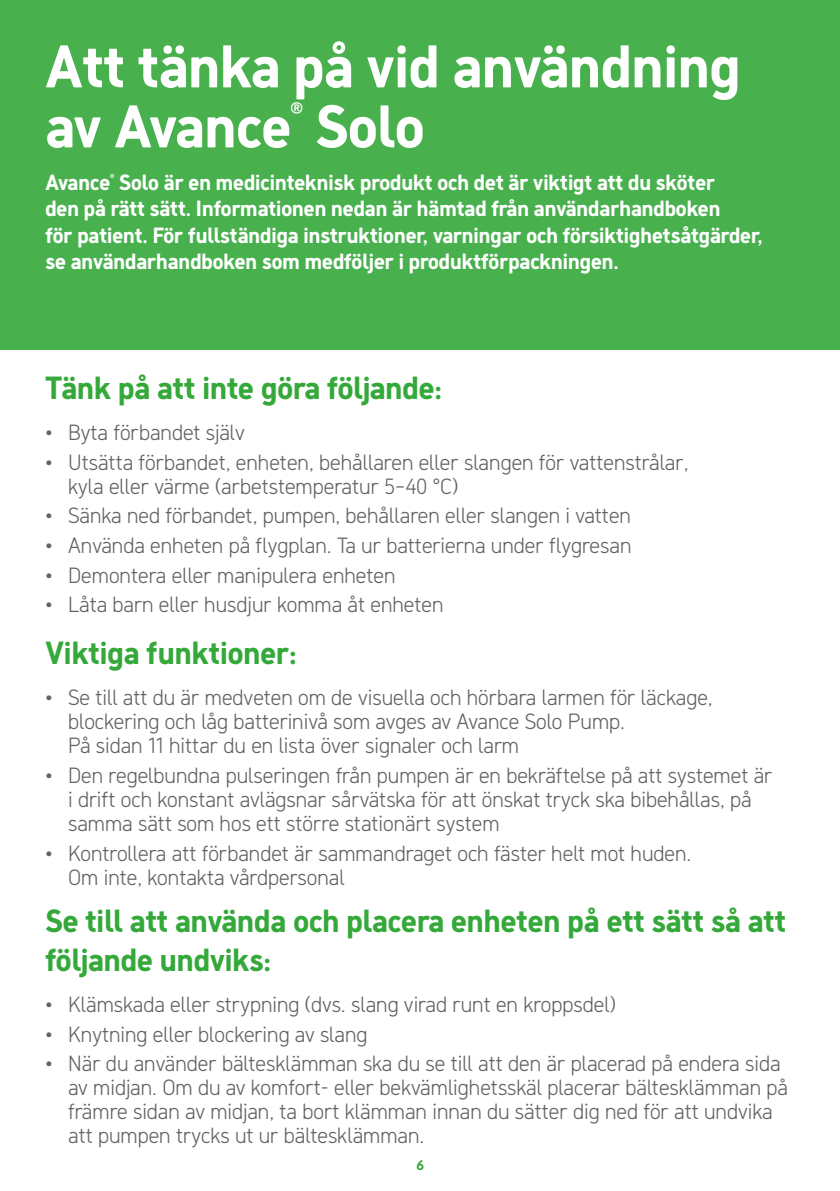
<style>
.page{position:relative;width:840px;height:1191px;background:#fff}
.page>*{position:absolute;margin:0;border:0;box-sizing:border-box;transform-origin:0 0}
.t1{font:700 60px/60px "Molnlycke Sans";color:#fff}
.t2{font:700 32px/38.4px "Molnlycke Sans";color:#34a93a}
.t3{font:300 22px/24px "Molnlycke Sans";color:#636362}
.t4{font:700 22px/26.4px "Molnlycke Sans";color:#fff}
.t5{font:700 14.4px "Molnlycke Sans";color:#34a93a}
</style>
<div class="page">
<div style="left:0;top:0;width:839px;height:349px;background:#48b14e"></div>
<h1 class="t1" style="left:45px;top:36px;width:696px">Att tänka på vid användning av Avance<sup>®</sup> Solo</h1>
<p class="t4" style="left:45px;top:169px;width:718px">Avance<sup>®</sup> Solo är en medicinteknisk produkt och det är viktigt att du sköter<br>den på rätt sätt. Informationen nedan är hämtad från användarhandboken<br>för patient. För fullständiga instruktioner, varningar och försiktighetsåtgärder, se användarhandboken som medföljer i produktförpackningen.</p>
<h2 class="t2" style="left:45px;top:368px;width:398px">Tänk på att inte göra följande:</h2>
<p class="t3" style="left:45px;top:420px;width:201px">• Byta förbandet själv</p>
<p class="t3" style="left:68px;top:450px;width:621px;text-indent:-23px">• Utsätta förbandet, enheten, behållaren eller slangen för vattenstrålar, kyla eller värme (arbetstemperatur 5–40 °C)</p>
<p class="t3" style="left:45px;top:503px;width:586px">• Sänka ned förbandet, pumpen, behållaren eller slangen i vatten</p>
<p class="t3" style="left:45px;top:533px;width:587px">• Använda enheten på flygplan. Ta ur batterierna under flygresan</p>
<p class="t3" style="left:45px;top:563px;width:351px">• Demontera eller manipulera enheten</p>
<p class="t3" style="left:45px;top:592px;width:399px">• Låta barn eller husdjur komma åt enheten</p>
<h2 class="t2" style="left:45px;top:633px;width:253px">Viktiga funktioner:</h2>
<p class="t3" style="left:68px;top:685px;width:645px;text-indent:-23px">• Se till att du är medveten om de visuella och hörbara larmen för läckage, blockering och låg batterinivå som avges av Avance Solo Pump.<br>På sidan 11 hittar du en lista över signaler och larm</p>
<p class="t3" style="left:68px;top:763px;width:705px;text-indent:-23px">• Den regelbundna pulseringen från pumpen är en bekräftelse på att systemet är i drift och konstant avlägsnar sårvätska för att önskat tryck ska bibehållas, på samma sätt som hos ett större stationärt system</p>
<p class="t3" style="left:68px;top:841px;width:624px;text-indent:-23px">• Kontrollera att förbandet är sammandraget och fäster helt mot huden.<br>Om inte, kontakta vårdpersonal</p>
<h2 class="t2" style="left:45px;top:901px;width:741px">Se till att använda och placera enheten på ett sätt så att följande undviks:</h2>
<p class="t3" style="left:45px;top:992px;width:571px">• Klämskada eller strypning (dvs. slang virad runt en kroppsdel)</p>
<p class="t3" style="left:45px;top:1021px;width:323px">• Knytning eller blockering av slang</p>
<p class="t3" style="left:68px;top:1051px;width:721px;text-indent:-23px">• När du använder bältesklämman ska du se till att den är placerad på endera sida av midjan. Om du av komfort‑ eller bekvämlighetsskäl placerar bältesklämman på främre sidan av midjan, ta bort klämman innan du sätter dig ned för att undvika att pumpen trycks ut ur bältesklämman.</p>
<p class="t5" style="left:416px;top:1156px;width:9px">6</p>
</div>
